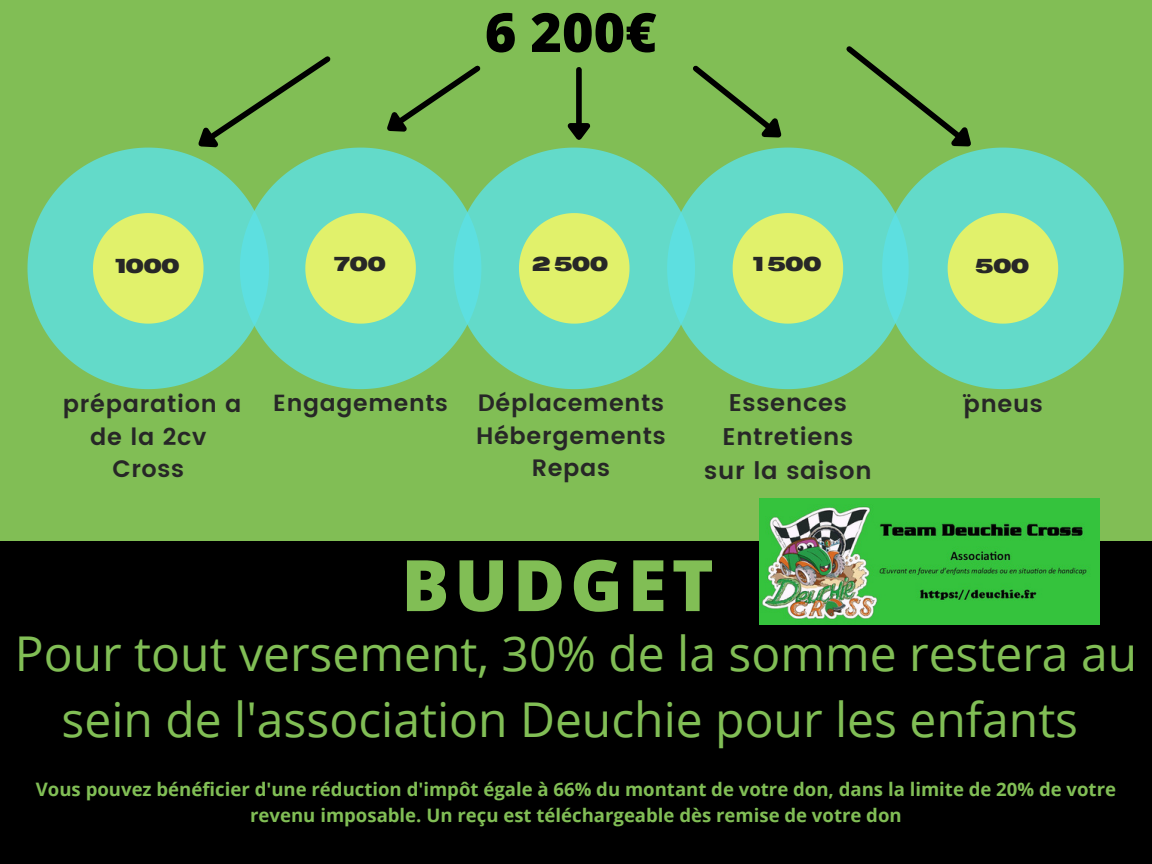
<style>
.page{position:relative;width:1152px;height:864px;background:#81be55}
.page>*{position:absolute;margin:0;border:0;box-sizing:border-box;transform-origin:0 0}
.t1{font:800 71.1px "Open Sans";letter-spacing:.07em;color:#81be55}
.t2{font:800 54px "Open Sans";color:#000}
.t3{font:48px/66.3px "Open Sans";color:#81be55;text-align:center}
.t4{font:600 24.15px "Poppins";letter-spacing:.03em;color:#272727}
.t5{font:600 23.85px "Poppins";letter-spacing:.03em;color:#272727}
.t6{font:600 23.7px/32.7px "Poppins";letter-spacing:.03em;color:#272727;text-align:center}
.t7{font:600 23.25px "Poppins";letter-spacing:.03em;color:#272727}
.t8{font:700 20.1px "Horizon";letter-spacing:-.04em;color:#272727}
.t9{font:700 18.6px/25.8px "Open Sans";color:#81be55;text-align:center}
</style>
<div class="page">
<div style="left:0;top:541px;width:1152px;height:323px;background:#000"></div>
<svg style="left:28px;top:148px;width:212px;height:241px;fill:#63dac9"></svg>
<svg style="left:93px;top:213px;width:111px;height:111px"></svg>
<svg style="left:240px;top:148px;width:213px;height:241px;fill:#63dac9"></svg>
<svg style="left:305px;top:213px;width:111px;height:111px"></svg>
<svg style="left:453px;top:148px;width:214px;height:241px;fill:#63dac9"></svg>
<svg style="left:519px;top:213px;width:111px;height:111px"></svg>
<svg style="left:667px;top:148px;width:215px;height:241px;fill:#63dac9"></svg>
<svg style="left:733px;top:213px;width:110px;height:111px"></svg>
<svg style="left:882px;top:148px;width:242px;height:241px;fill:#63dac9"></svg>
<svg style="left:948px;top:213px;width:110px;height:111px"></svg>
<svg style="left:183px;top:56px;width:152px;height:106px"></svg>
<svg style="left:387px;top:65px;width:94px;height:67px"></svg>
<div style="left:576px;top:70px;width:6px;height:53px;background:#000"></div>
<svg style="left:567px;top:118px;width:24px;height:22px"></svg>
<svg style="left:688px;top:65px;width:108px;height:91px"></svg>
<svg style="left:841px;top:46px;width:145px;height:119px"></svg>
<img style="left:759px;top:499px;width:340px;height:126px">
<p class="t2" style="left:485px;top:-6px;width:173px">6 200€</p>
<p class="t8" style="left:115px;top:256px;width:66px">1000</p>
<p class="t8" style="left:334px;top:255px;width:54px">700</p>
<p class="t8" style="left:532px;top:255px;width:78px">2 500</p>
<p class="t8" style="left:753px;top:255px;width:70px">1 500</p>
<p class="t6" style="left:63px;top:388px;width:180px">préparation a de la 2cv<br>Cross</p>
<p class="t7" style="left:273px;top:389px;width:176px">Engagements</p>
<p class="t6" style="left:478px;top:387px;width:188px">Déplacements</p>
<p class="t6" style="left:476px;top:419px;width:191px">Hébergements</p>
<p class="t6" style="left:532px;top:452px;width:80px">Repas</p>
<p class="t4" style="left:729px;top:389px;width:120px">Essences</p>
<p class="t4" style="left:722px;top:422px;width:132px">Entretiens</p>
<p class="t4" style="left:704px;top:456px;width:169px">sur la saison</p>
<p class="t1" style="left:401px;top:535px;width:314px">BUDGET</p>
<p class="t8" style="left:975px;top:256px;width:56px">500</p>
<p class="t5" style="left:963px;top:390px;width:82px">¨pneus</p>
<p class="t3" style="left:15px;top:619px;width:1124px">Pour tout versement, 30% de la somme restera au sein de l'association Deuchie pour les enfants</p>
<p class="t9" style="left:36px;top:776px;width:1082px">Vous pouvez bénéficier d'une réduction d'impôt égale à 66% du montant de votre don, dans la limite de 20% de votre revenu imposable. Un reçu est téléchargeable dès remise de votre don</p>
</div>
